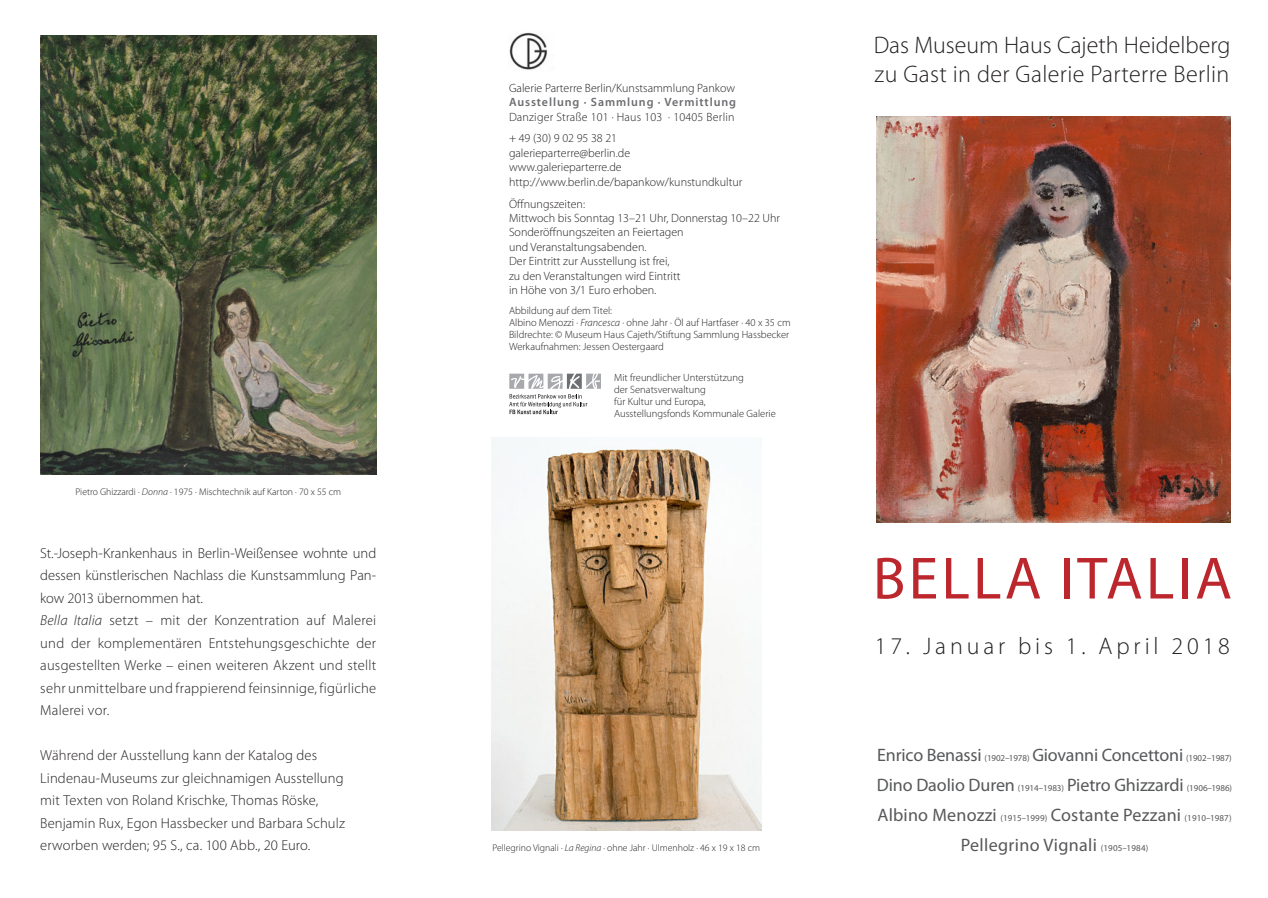
<style>
.page{position:relative;width:1268px;height:898px;background:#fff}
.page>*{position:absolute;margin:0;border:0;box-sizing:border-box;transform-origin:0 0}
.t1{font:60px "Myriad Pro";letter-spacing:.055em;color:#bc272d}
.t2{font:300 24px/28.8px "Myriad Pro";letter-spacing:.015em;color:#231f20}
.t3{font:300 24px "Myriad Pro";letter-spacing:.16em;color:#231f20}
.t4{font:18px/30px "Myriad Pro";letter-spacing:-.005em;color:#57585a;text-align:center}
.t5{font:300 14.55px/22.5px "Myriad Pro";letter-spacing:.01em;color:#231f20}
.t6{font:300 12px/14.4px "Myriad Pro";color:#231f20}
.t7{font:600 12px "Myriad Pro";letter-spacing:.075em;color:#6c6d70}
.t8{font:300 10.5px/12px "Myriad Pro";color:#231f20}
.t9{font:300 9.75px "Myriad Pro";color:#231f20}
.s1{font-style:italic}
.s2{font-size:9px}
</style>
<div class="page">
<img style="left:491px;top:437px;width:270px;height:393px">
<img style="left:876px;top:116px;width:353px;height:406px">
<img style="left:41px;top:35px;width:336px;height:439px">
<img style="left:509px;top:32px;width:38px;height:38px">
<svg style="left:509px;top:373px;width:92px;height:15px"></svg>
<svg style="left:509px;top:394px;width:78px;height:20px"></svg>
<p class="t9" style="left:76px;top:485px;width:267px">Pietro Ghizzardi · <span class="s1">Donna</span> · 1975 · Mischtechnik auf Karton · 70 x 55 cm</p>
<p class="t5" style="left:40px;top:541px;width:337px">St.-Joseph-Krankenhaus in Berlin-Weißensee wohnte und dessen künstlerischen Nachlass die Kunstsammlung Pan&shy;kow 2013 übernommen hat.<br><span class="s1">Bella Italia</span> setzt – mit der Konzentration auf Malerei und der komplementären Entstehungsgeschichte der ausgestellten Werke – einen weiteren Akzent und stellt sehr unmittelbare und frappierend feinsinnige, figürliche Malerei vor.</p>
<p class="t5" style="left:40px;top:743px;width:306px">Während der Ausstellung kann der Katalog des Lindenau-Museums zur gleichnamigen Ausstellung mit Texten von Roland Krischke, Thomas Röske, Benjamin Rux, Egon Hassbecker und Barbara Schulz erworben werden; 95 S., ca. 100 Abb., 20 Euro.</p>
<p class="t6" style="left:509px;top:80px;width:227px">Galerie Parterre Berlin/Kunstsammlung Pankow</p>
<p class="t7" style="left:509px;top:94px;width:228px">Ausstellung · Sammlung · Vermittlung</p>
<p class="t6" style="left:509px;top:105px;width:227px;line-height:21.9px">Danziger Straße 101 · Haus 103 · 10405 Berlin + 49 (30) 9 02 95 38 21</p>
<p class="t6" style="left:509px;top:145px;width:235px">galerieparterre@berlin.de www.galerieparterre.de http://www.berlin.de/bapankow/kunstundkultur</p>
<p class="t6" style="left:509px;top:196px;width:272px">Öffnungszeiten:<br>Mittwoch bis Sonntag 13–21 Uhr, Donnerstag 10–22 Uhr Sonderöffnungszeiten an Feiertagen<br>und Veranstaltungsabenden.<br>Der Eintritt zur Ausstellung ist frei,<br>zu den Veranstaltungen wird Eintritt<br>in Höhe von 3/1 Euro erhoben.</p>
<p class="t8" style="left:509px;top:304px;width:283px">Abbildung auf dem Titel:<br>Albino Menozzi · <span class="s1">Francesca</span> · ohne Jahr · Öl auf Hartfaser · 40 x 35 cm Bildrechte: © Museum Haus Cajeth/Stiftung Sammlung Hassbecker Werkaufnahmen: Jessen Oestergaard</p>
<p class="t8" style="left:614px;top:371px;width:163px">Mit freundlicher Unterstützung<br>der Senatsverwaltung<br>für Kultur und Europa,<br>Ausstellungsfonds Kommunale Galerie</p>
<p class="t9" style="left:492px;top:841px;width:269px">Pellegrino Vignali · <span class="s1">La Regina</span> · ohne Jahr · Ulmenholz · 46 x 19 x 18 cm</p>
<h2 class="t2" style="left:873px;top:31px;width:358px">Das Museum Haus Cajeth Heidelberg zu Gast in der Galerie Parterre Berlin</h2>
<h1 class="t1" style="left:872px;top:541px;width:360px">BELLA ITALIA</h1>
<h2 class="t3" style="left:874px;top:631px;width:356px">17. Januar bis 1. April 2018</h2>
<p class="t4" style="left:876px;top:739px;width:357px">Enrico Benassi <span class="s2">(1902–1978)</span> Giovanni Concettoni <span class="s2">(1902–1987)<br></span>Dino Daolio Duren <span class="s2">(1914–1983)</span> Pietro Ghizzardi <span class="s2">(1906–1986)<br></span>Albino Menozzi <span class="s2">(1915–1999)</span> Costante Pezzani <span class="s2">(1910–1987)<br></span>Pellegrino Vignali <span class="s2">(1905–1984)</span></p>
</div>
